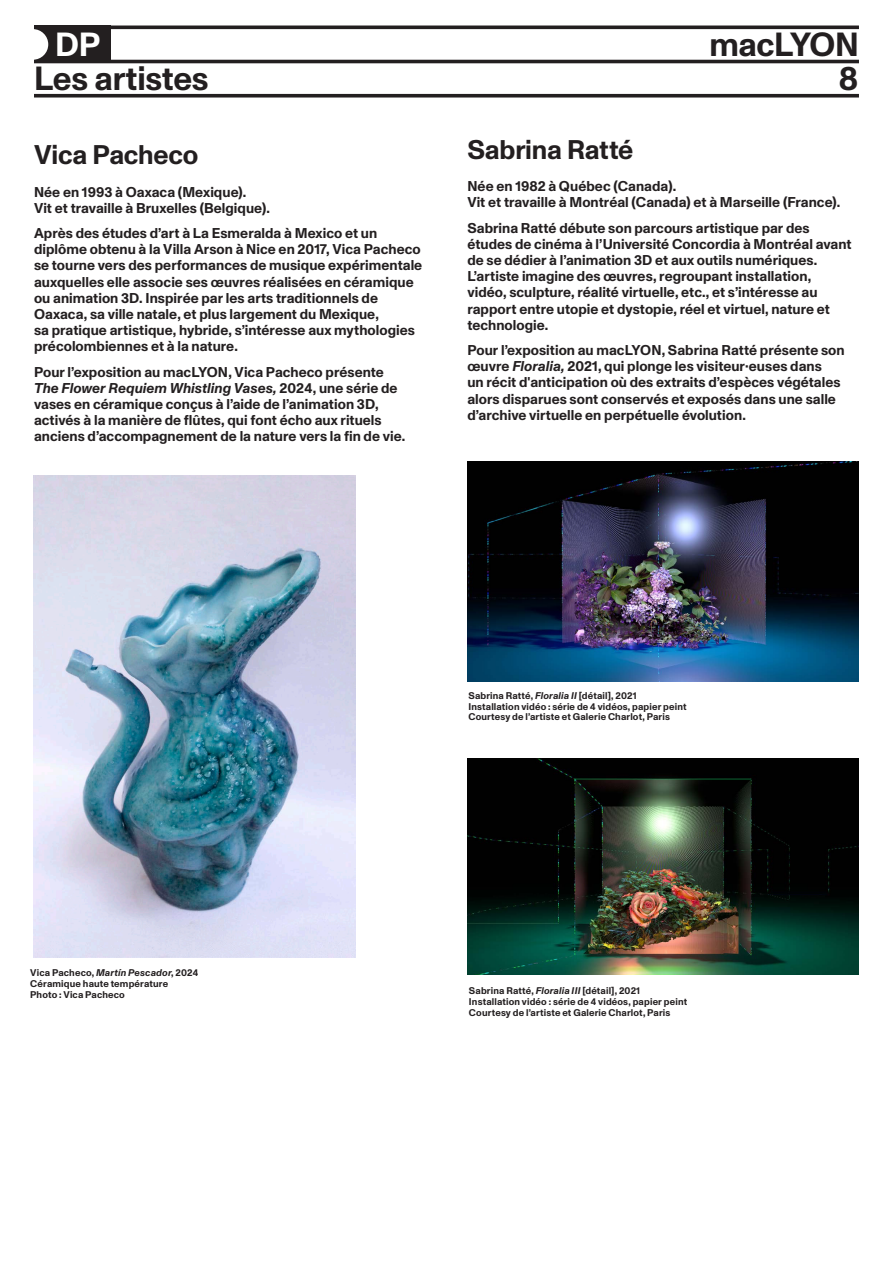
<style>
.page{position:relative;width:893px;height:1263px;background:#fff}
.page>*{position:absolute;margin:0;border:0;box-sizing:border-box;transform-origin:0 0}
.t1{font:700 33.45px "Monument Grotesk";letter-spacing:-.01em;color:#231f20}
.t2{font:700 33.45px "Monument Grotesk";color:#fff}
.TEXTE_FER_GAUCHE{font:700 27px "Monument Grotesk";letter-spacing:-.01em;color:#231f20}
.TEXTE_FER_GAUCHE-2{font:700 14.25px/16.2px "Monument Grotesk";letter-spacing:.005em;color:#231f20}
.t3{font:700 9.75px "Monument Grotesk";letter-spacing:.015em;color:#231f20}
.s1{font-style:italic}
</style>
<div class="page">
<div style="left:34px;top:26px;width:77px;height:37px;background:#231f20"></div>
<hr style="left:34px;top:26px;width:825px;height:3px;background:#231f20">
<hr style="left:34px;top:60px;width:825px;height:3px;background:#231f20">
<svg style="left:34px;top:94px;width:825px;height:4px;background:#3d393a"></svg>
<svg style="left:34px;top:29px;width:14px;height:31px"></svg>
<img style="left:467px;top:462px;width:391px;height:219px">
<img style="left:468px;top:758px;width:391px;height:217px">
<img style="left:34px;top:476px;width:321px;height:482px">
<p class="t2" style="left:55px;top:20px;width:47px">DP</p>
<p class="t1" style="left:709px;top:20px;width:151px">macLYON</p>
<p class="t1" style="left:34px;top:54px;width:176px">Les artistes</p>
<p class="t1" style="left:838px;top:54px;width:22px">8</p>
<p class="TEXTE_FER_GAUCHE" style="left:34px;top:135px;width:166px">Vica Pacheco</p>
<p class="TEXTE_FER_GAUCHE-2" style="left:34px;top:183px;width:214px">Née en 1993 à Oaxaca (Mexique).</p>
<p class="TEXTE_FER_GAUCHE-2" style="left:34px;top:199px;width:237px">Vit et travaille à Bruxelles (Belgique).</p>
<p class="TEXTE_FER_GAUCHE-2" style="left:34px;top:224px;width:390px">Après des études d’art à La Esmeralda à Mexico et un diplôme obtenu à la Villa Arson à Nice en 2017, Vica Pacheco se tourne vers des performances de musique expérimentale auxquelles elle associe ses œuvres réalisées en céramique ou animation 3D. Inspirée par les arts traditionnels de Oaxaca, sa ville natale, et plus largement du Mexique,</p>
<p class="TEXTE_FER_GAUCHE-2" style="left:34px;top:321px;width:383px">sa pratique artistique, hybride, s’intéresse aux mythologies précolombiennes et à la nature.</p>
<p class="TEXTE_FER_GAUCHE-2" style="left:34px;top:363px;width:351px">Pour l’exposition au macLYON, Vica Pacheco présente</p>
<p class="TEXTE_FER_GAUCHE-2" style="left:34px;top:379px;width:373px"><span class="s1">The Flower Requiem Whistling Vases,</span> 2024, une série de vases en céramique conçus à l’aide de l’animation 3D, activés à la manière de flûtes, qui font écho aux rituels anciens d’accompagnement de la nature vers la fin de vie.</p>
<p class="TEXTE_FER_GAUCHE" style="left:467px;top:130px;width:168px">Sabrina Ratté</p>
<p class="TEXTE_FER_GAUCHE-2" style="left:467px;top:177px;width:375px">Née en 1982 à Québec (Canada).<br>Vit et travaille à Montréal (Canada) et à Marseille (France).</p>
<p class="TEXTE_FER_GAUCHE-2" style="left:467px;top:219px;width:386px">Sabrina Ratté débute son parcours artistique par des études de cinéma à l’Université Concordia à Montréal avant de se dédier à l’animation 3D et aux outils numériques.<br>L’artiste imagine des œuvres, regroupant installation, vidéo, sculpture, réalité virtuelle, etc., et s’intéresse au rapport entre utopie et dystopie, réel et virtuel, nature et technologie.</p>
<p class="TEXTE_FER_GAUCHE-2" style="left:467px;top:341px;width:379px">Pour l’exposition au macLYON, Sabrina Ratté présente son œuvre <span class="s1">Floralia,</span> 2021, qui plonge les visiteur·euses dans<br>un récit d'anticipation où des extraits d’espèces végétales alors disparues sont conservés et exposés dans une salle d’archive virtuelle en perpétuelle évolution.</p>
<p class="t3" style="left:30px;top:965px;width:170px">Vica Pacheco, <span class="s1">Martín Pescador</span>, 2024</p>
<p class="t3" style="left:30px;top:976px;width:139px">Céramique haute température</p>
<p class="t3" style="left:30px;top:987px;width:96px">Photo : Vica Pacheco</p>
<p class="t3" style="left:468px;top:688px;width:170px">Sabrina Ratté, <span class="s1">Floralia II</span> [détail], 2021</p>
<p class="t3" style="left:468px;top:699px;width:220px">Installation vidéo : série de 4 vidéos, papier peint</p>
<p class="t3" style="left:468px;top:710px;width:203px">Courtesy de l’artiste et Galerie Charlot, Paris</p>
<p class="t3" style="left:469px;top:983px;width:173px">Sabrina Ratté, <span class="s1">Floralia III</span> [détail], 2021</p>
<p class="t3" style="left:469px;top:994px;width:220px">Installation vidéo : série de 4 vidéos, papier peint</p>
<p class="t3" style="left:469px;top:1005px;width:203px">Courtesy de l’artiste et Galerie Charlot, Paris</p>
</div>
